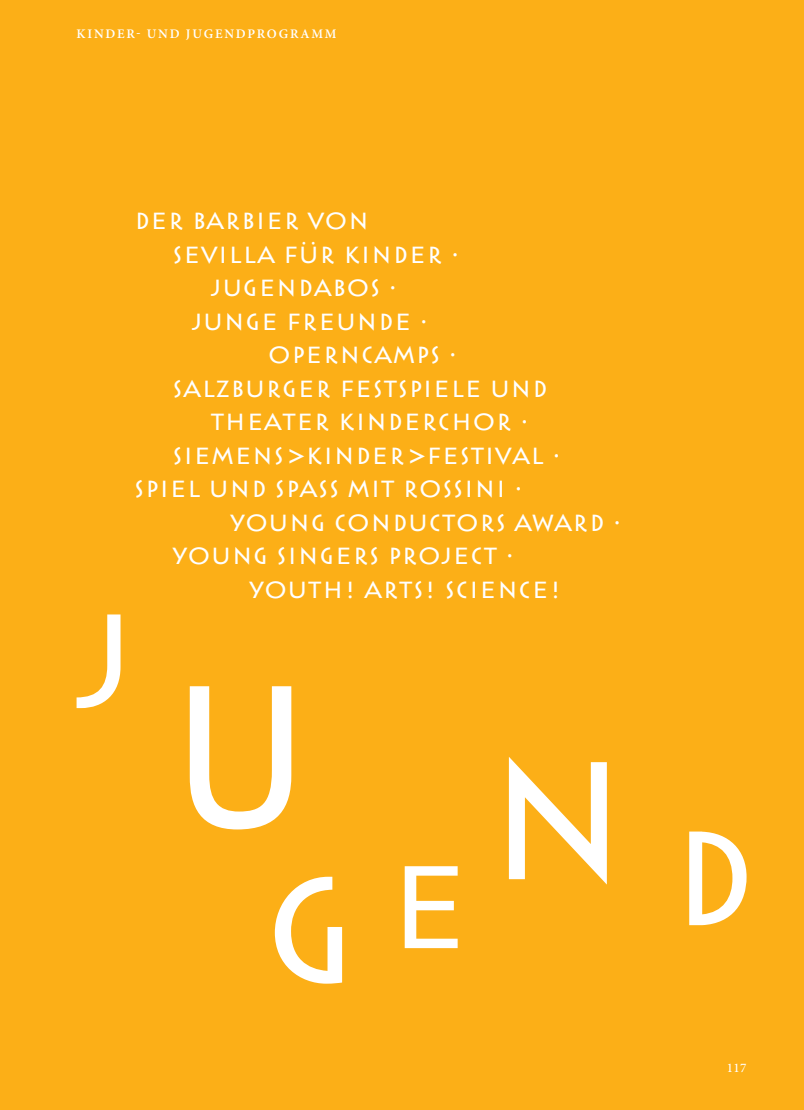
<style>
.page{position:relative;width:804px;height:1110px;background:#fcaf17}
.page>*{position:absolute;margin:0;border:0;box-sizing:border-box;transform-origin:0 0}
.t1{font:25.2px/33.5px "Salzburger Festspiele";color:#fff}
.t2{font:600 13.2px "Minion Pro";letter-spacing:.135em;color:#fff}
.t3{font:500 13.2px "Minion Pro";color:#fff}
</style>
<div class="page">
<svg style="left:190px;top:686px;width:101px;height:143px"></svg>
<svg style="left:77px;top:614px;width:43px;height:94px"></svg>
<svg style="left:275px;top:877px;width:67px;height:106px"></svg>
<svg style="left:405px;top:866px;width:52px;height:82px"></svg>
<svg style="left:509px;top:757px;width:98px;height:127px"></svg>
<svg style="left:689px;top:831px;width:57px;height:94px"></svg>
<p class="t2" style="left:77px;top:25px;width:261px">KINDER- UND JUGENDPROGRAMM</p>
<p class="t1" style="left:134px;top:204px;width:237px">DER BARBIER VON</p>
<p class="t1" style="left:172px;top:238px;width:289px">SEVILLA FÜR KINDER ·</p>
<p class="t1" style="left:210px;top:271px;width:188px">JUGENDABOS ·</p>
<p class="t1" style="left:191px;top:305px;width:239px">JUNGE FREUNDE ·</p>
<p class="t1" style="left:77px;top:338px;width:21px">O</p>
<p class="t1" style="left:291px;top:338px;width:168px">PERNCAMPS ·</p>
<p class="t1" style="left:77px;top:372px;width:19px">S</p>
<p class="t1" style="left:183px;top:372px;width:360px">ALZBURGER FESTSPIELE UND</p>
<p class="t1" style="left:77px;top:405px;width:20px">T</p>
<p class="t1" style="left:225px;top:405px;width:306px">HEATER KINDERCHOR ·</p>
<p class="t1" style="left:122px;top:439px;width:16px">S</p>
<p class="t1" style="left:183px;top:439px;width:379px">IEMENS&gt;KINDER&gt;FESTIVAL ·</p>
<p class="t1" style="left:77px;top:472px;width:18px">S</p>
<p class="t1" style="left:230px;top:472px;width:393px;text-indent:-85px">PIEL UND SPASS MIT ROSSINI ·<br>YOUNG CONDUCTORS AWARD ·</p>
<p class="t1" style="left:77px;top:539px;width:20px">Y</p>
<p class="t1" style="left:188px;top:539px;width:328px">OUNG SINGERS PROJECT ·</p>
<p class="t1" style="left:77px;top:573px;width:20px">Y</p>
<p class="t1" style="left:264px;top:573px;width:299px">OUTH! ARTS! SCIENCE!</p>
<p class="t3" style="left:726px;top:1058px;width:21px">117</p>
</div>
